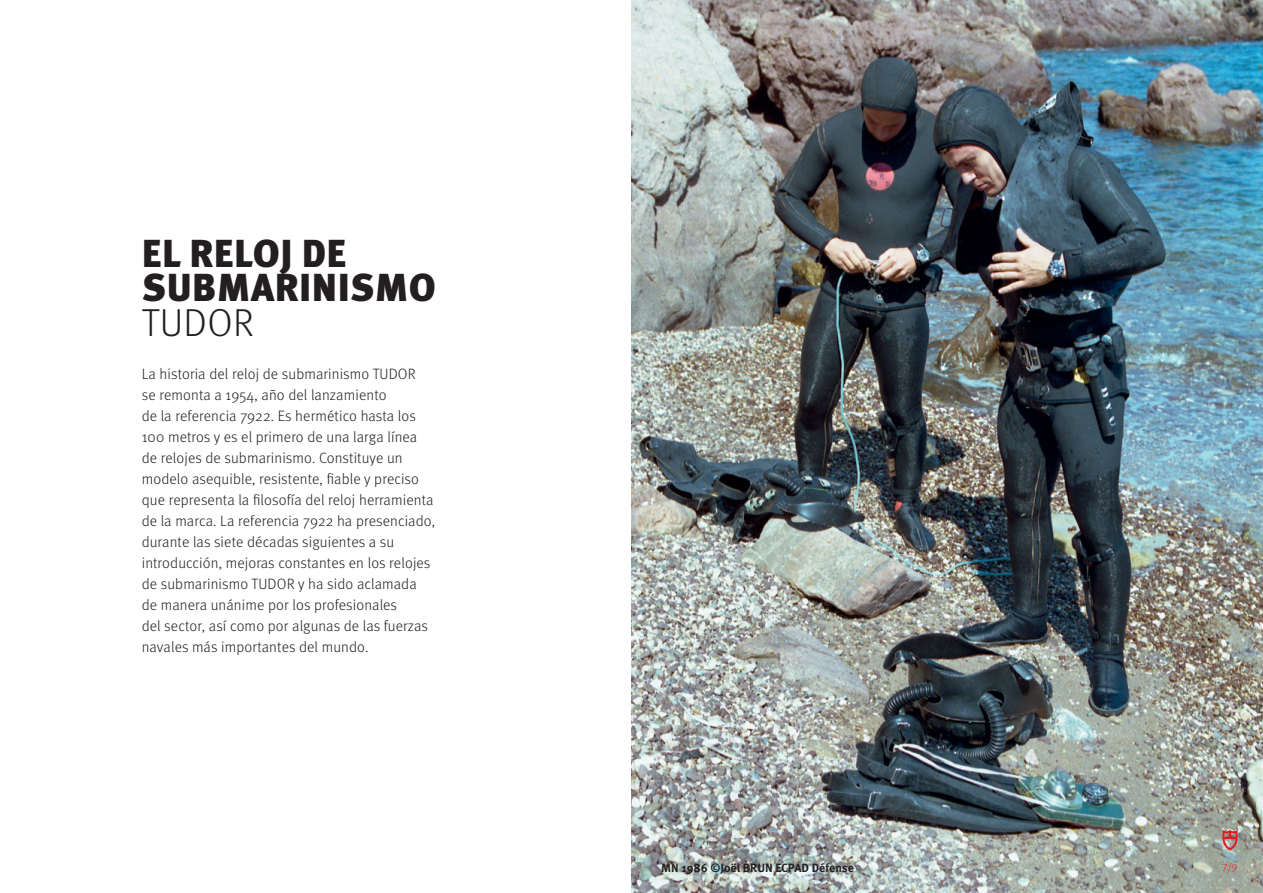
<style>
.page{position:relative;width:1263px;height:893px;background:#fff}
.page>*{position:absolute;margin:0;border:0;box-sizing:border-box;transform-origin:0 0}
.t1{font:900 39px/34.5px "Meta Pro";letter-spacing:.01em;color:#231f20}
.t2{font:300 39px "Meta Pro";letter-spacing:.01em;color:#231f20}
.t3{font:300 15px/21px "Meta Pro";letter-spacing:.01em;color:#231f20}
.t4{font:700 12px "Meta Pro";color:#231f20}
.t5{font:300 10.5px "Meta Pro";color:#e11b22}
</style>
<div class="page">
<img style="left:631px;top:0;width:632px;height:893px">
<svg style="left:1222px;top:829px;width:15px;height:21px"></svg>
<h1 class="t1" style="left:142px;top:234px;width:295px">EL RELOJ DE<br>SUBMARINISMO</h1>
<h1 class="t2" style="left:142px;top:294px;width:113px">TUDOR</h1>
<p class="t3" style="left:142px;top:362px;width:295px">La historia del reloj de submarinismo TUDOR<br>se remonta a 1954, año del lanzamiento<br>de la referencia 7922. Es hermético hasta los 100 metros y es el primero de una larga línea de relojes de submarinismo. Constituye un modelo asequible, resistente, fiable y preciso que representa la filosofía del reloj herramienta de la marca. La referencia 7922 ha presenciado, durante las siete décadas siguientes a su introducción, mejoras constantes en los relojes de submarinismo TUDOR y ha sido aclamada de manera unánime por los profesionales<br>del sector, así como por algunas de las fuerzas navales más importantes del mundo.</p>
<p class="t4" style="left:661px;top:858px;width:194px">MN 1986 ©Joël BRUN ECPAD Défense</p>
<p class="t5" style="left:1223px;top:860px;width:16px">7/9</p>
</div>
